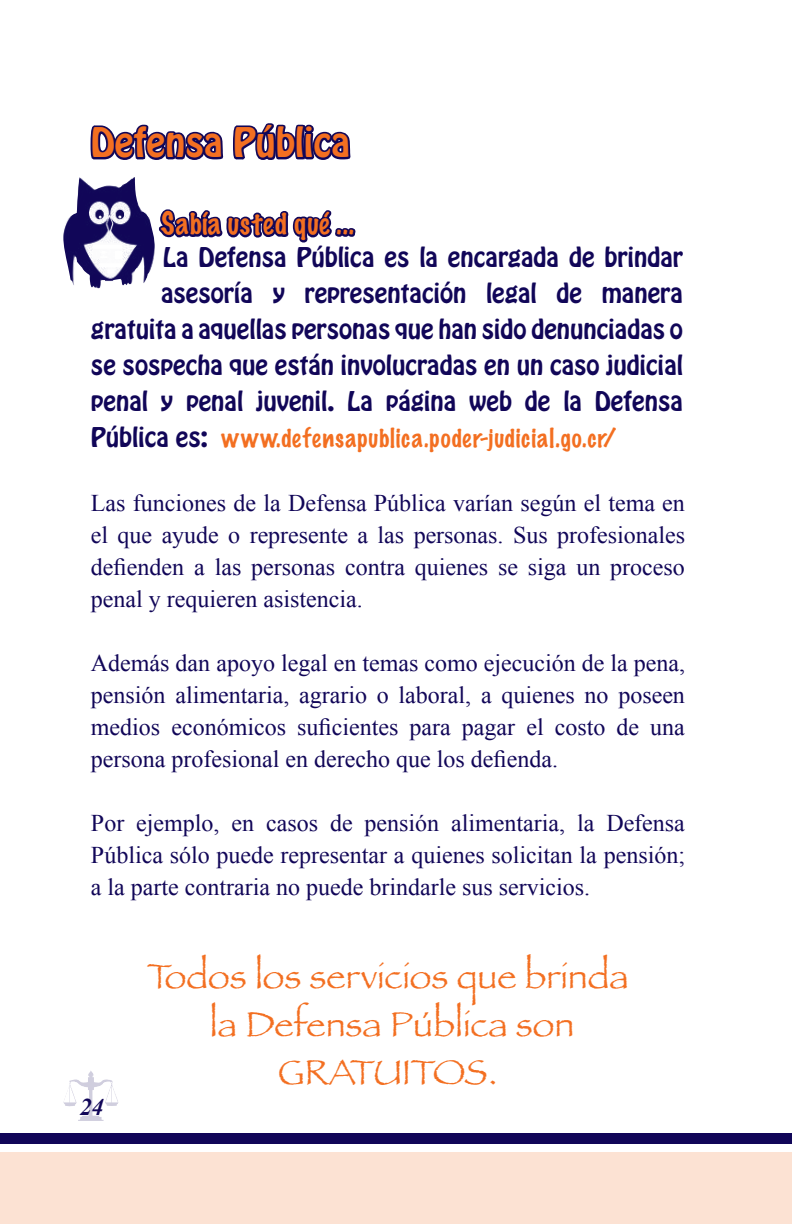
<style>
.page{position:relative;width:792px;height:1224px;background:#fff}
.page>*{position:absolute;margin:0;border:0;box-sizing:border-box;transform-origin:0 0}
.t1{font:36px/48px "Papyrus";color:#f36f21;text-align:center}
.t2{font:36px "Hobo Std";color:#f36f21}
.t3{font:100 28px "Marker Felt";letter-spacing:.035em;color:#f36f21}
.t4{font:24px/32px "Times New Roman";color:#110658;text-align:justify}
.t5{font:24px/36px "Hobo Std";color:#110658;text-align:right}
.t6{font:100 24px "Marker Felt";letter-spacing:.04em;color:#f36f21}
.t7{font:italic 700 24px "Times New Roman";color:#110658}
.s1{font-family:"Hobo Std";font-weight:400;color:#110658}
</style>
<div class="page">
<img style="left:63px;top:1071px;width:55px;height:50px">
<div style="left:0;top:1152px;width:792px;height:72px;background:#fce2d3"></div>
<div style="left:0;top:1133px;width:792px;height:10px;background:#110658"></div>
<img style="left:63px;top:177px;width:92px;height:111px">
<svg style="left:89px;top:123px;width:267px;height:122px"></svg>
<h1 class="t2" style="left:91px;top:118px;width:261px">Defensa Pública</h1>
<p class="t3" style="left:161px;top:205px;width:195px">Sabía usted qué ...</p>
<p class="t5" style="left:91px;top:240px;width:594px">La Defensa Pública es la encargada de brindar asesoría y representación legal de manera gratuita a aquellas personas que han sido denunciadas o se sospecha que están involucradas en un caso judicial penal y penal juvenil. La página web de la Defensa</p>
<p class="t6" style="left:91px;top:422px;width:527px"><span class="s1">Pública es:</span> www.defensapublica.poder-judicial.go.cr/</p>
<p class="t4" style="left:91px;top:486px;width:596px">Las funciones de la Defensa Pública varían según el tema en el que ayude o represente a las personas. Sus profesionales defienden a las personas contra quienes se siga un proceso penal y requieren asistencia.</p>
<p class="t4" style="left:91px;top:646px;width:596px">Además dan apoyo legal en temas como ejecución de la pena, pensión alimentaria, agrario o laboral, a quienes no poseen medios económicos suficientes para pagar el costo de una persona profesional en derecho que los defienda.</p>
<p class="t4" style="left:91px;top:806px;width:596px">Por ejemplo, en casos de pensión alimentaria, la Defensa Pública sólo puede representar a quienes solicitan la pensión; a la parte contraria no puede brindarle sus servicios.</p>
<p class="t7" style="left:80px;top:1090px;width:25px">24</p>
<h1 class="t1" style="left:147px;top:952px;width:483px">Todos los servicios que brinda la Defensa Pública son gratuitos.</h1>
</div>
